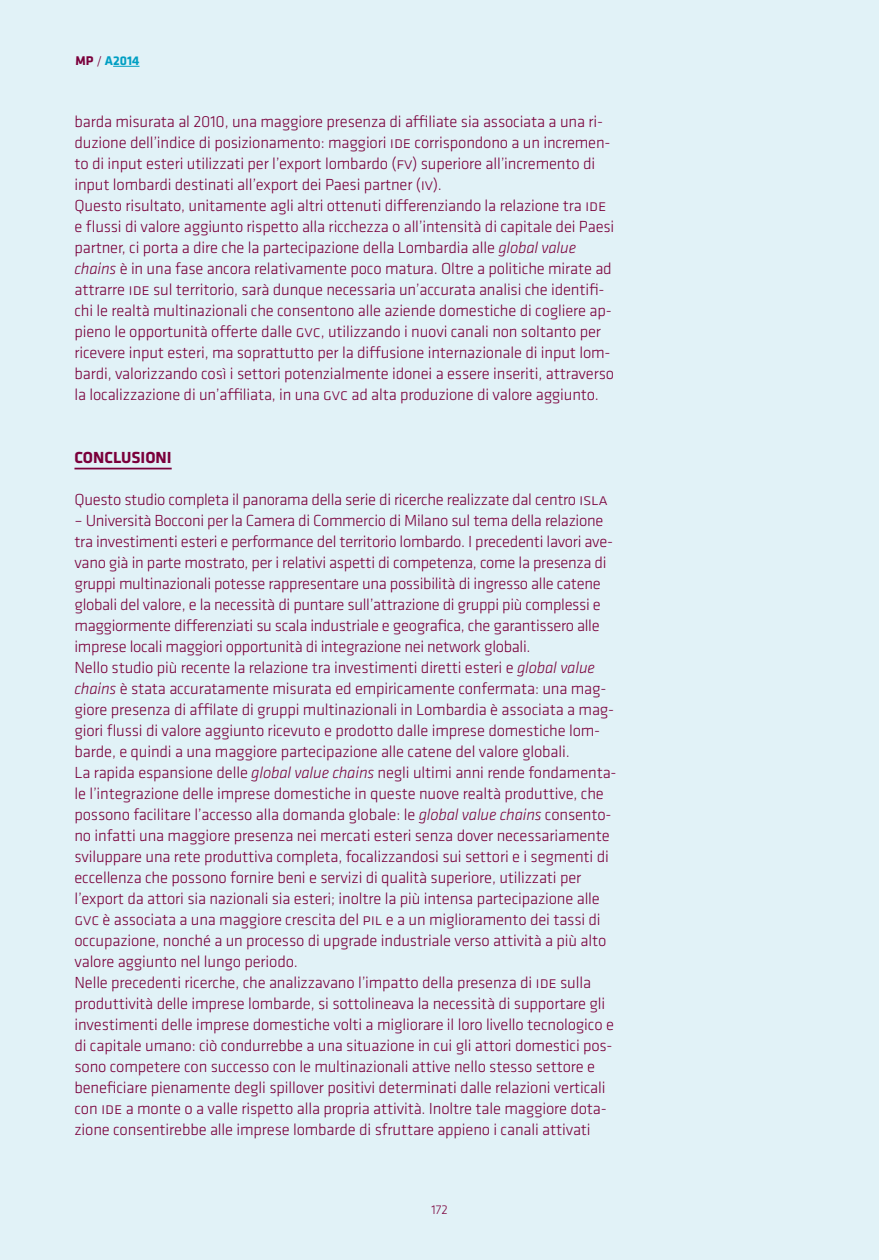
<style>
.page{position:relative;width:879px;height:1260px;background:#fff}
.page>*{position:absolute;margin:0;border:0;box-sizing:border-box;transform-origin:0 0}
.t1{font:300 16.62px/21px "Klavika";letter-spacing:-.01em;color:#7a003b}
.t2{font:700 16.62px "Klavika";color:#7a003b}
.t3{font:700 13.12px "Klavika";color:#009fc3}
.t4{font:300 13.12px "Klavika";color:#7a003b}
.s1{color:#7a003b}
.s2{font-weight:300;color:#7a003b}
.s3{font-style:italic}
</style>
<div class="page">
<div style="left:0;top:0;width:878px;height:1260px;background:#e1f2f7"></div>
<hr style="left:74px;top:468px;width:98px;height:1px;background:#7a003b">
<svg style="left:113px;top:66px;width:26px;height:1px"></svg>
<p class="t3" style="left:76px;top:55px;width:65px"><span class="s1">MP</span> <span class="s2">/</span> A2014</p>
<p class="t1" style="left:74px;top:113px;width:541px">barda misurata al 2010, una maggiore presenza di affiliate sia associata a una ri&shy;duzione dell’indice di posizionamento: maggiori ide corrispondono a un incremen&shy;to di input esteri utilizzati per l’export lombardo (fv) superiore all’incremento di input lombardi destinati all’export dei Paesi partner (iv).<br>Questo risultato, unitamente agli altri ottenuti differenziando la relazione tra ide e flussi di valore aggiunto rispetto alla ricchezza o all’intensità di capitale dei Paesi partner, ci porta a dire che la partecipazione della Lombardia alle <span class="s3">global value chains</span> è in una fase ancora relativamente poco matura. Oltre a politiche mirate ad attrarre ide sul territorio, sarà dunque necessaria un’accurata analisi che identifi&shy;chi le realtà multinazionali che consentono alle aziende domestiche di cogliere ap&shy;pieno le opportunità offerte dalle gvc, utilizzando i nuovi canali non soltanto per ricevere input esteri, ma soprattutto per la diffusione internazionale di input lom&shy;bardi, valorizzando così i settori potenzialmente idonei a essere inseriti, attraverso la localizzazione di un’affiliata, in una gvc ad alta produzione di valore aggiunto.</p>
<p class="t2" style="left:74px;top:451px;width:99px">CONCLUSIONI</p>
<p class="t1" style="left:74px;top:491px;width:534px">Questo studio completa il panorama della serie di ricerche realizzate dal centro isla</p>
<p class="t1" style="left:74px;top:512px;width:543px">– Università Bocconi per la Camera di Commercio di Milano sul tema della relazione tra investimenti esteri e performance del territorio lombardo. I precedenti lavori ave&shy;vano già in parte mostrato, per i relativi aspetti di competenza, come la presenza di gruppi multinazionali potesse rappresentare una possibilità di ingresso alle catene globali del valore, e la necessità di puntare sull’attrazione di gruppi più complessi e maggiormente differenziati su scala industriale e geografica, che garantissero alle imprese locali maggiori opportunità di integrazione nei network globali.<br>Nello studio più recente la relazione tra investimenti diretti esteri e <span class="s3">global value chains</span> è stata accuratamente misurata ed empiricamente confermata: una mag&shy;giore presenza di affilate di gruppi multinazionali in Lombardia è associata a mag&shy;giori flussi di valore aggiunto ricevuto e prodotto dalle imprese domestiche lom&shy;barde, e quindi a una maggiore partecipazione alle catene del valore globali.<br>La rapida espansione delle <span class="s3">global value chains</span> negli ultimi anni rende fondamenta&shy;le l’integrazione delle imprese domestiche in queste nuove realtà produttive, che possono facilitare l’accesso alla domanda globale: le <span class="s3">global value chains</span> consento&shy;no infatti una maggiore presenza nei mercati esteri senza dover necessariamente sviluppare una rete produttiva completa, focalizzandosi sui settori e i segmenti di eccellenza che possono fornire beni e servizi di qualità superiore, utilizzati per l’expor t da attori sia nazionali sia esteri; inoltre la più intensa partecipazione alle gvc è associata a una maggiore crescita del pil e a un miglioramento dei tassi di occupazione, nonché a un processo di upgrade industriale verso attività a più alto valore aggiunto nel lungo periodo.<br>Nelle precedenti ricerche, che analizzavano l’impatto della presenza di ide sulla produttività delle imprese lombarde, si sottolineava la necessità di supportare gli investimenti delle imprese domestiche volti a migliorare il loro livello tecnologico e di capitale umano: ciò condurrebbe a una situazione in cui gli attori domestici pos&shy;sono competere con successo con le multinazionali attive nello stesso settore e beneficiare pienamente degli spillover positivi determinati dalle relazioni verticali con ide a monte o a valle rispetto alla propria attività. Inoltre tale maggiore dota&shy;zione consentirebbe alle imprese lombarde di sfruttare appieno i canali attivati</p>
<p class="t4" style="left:431px;top:1204px;width:18px">172</p>
</div>
